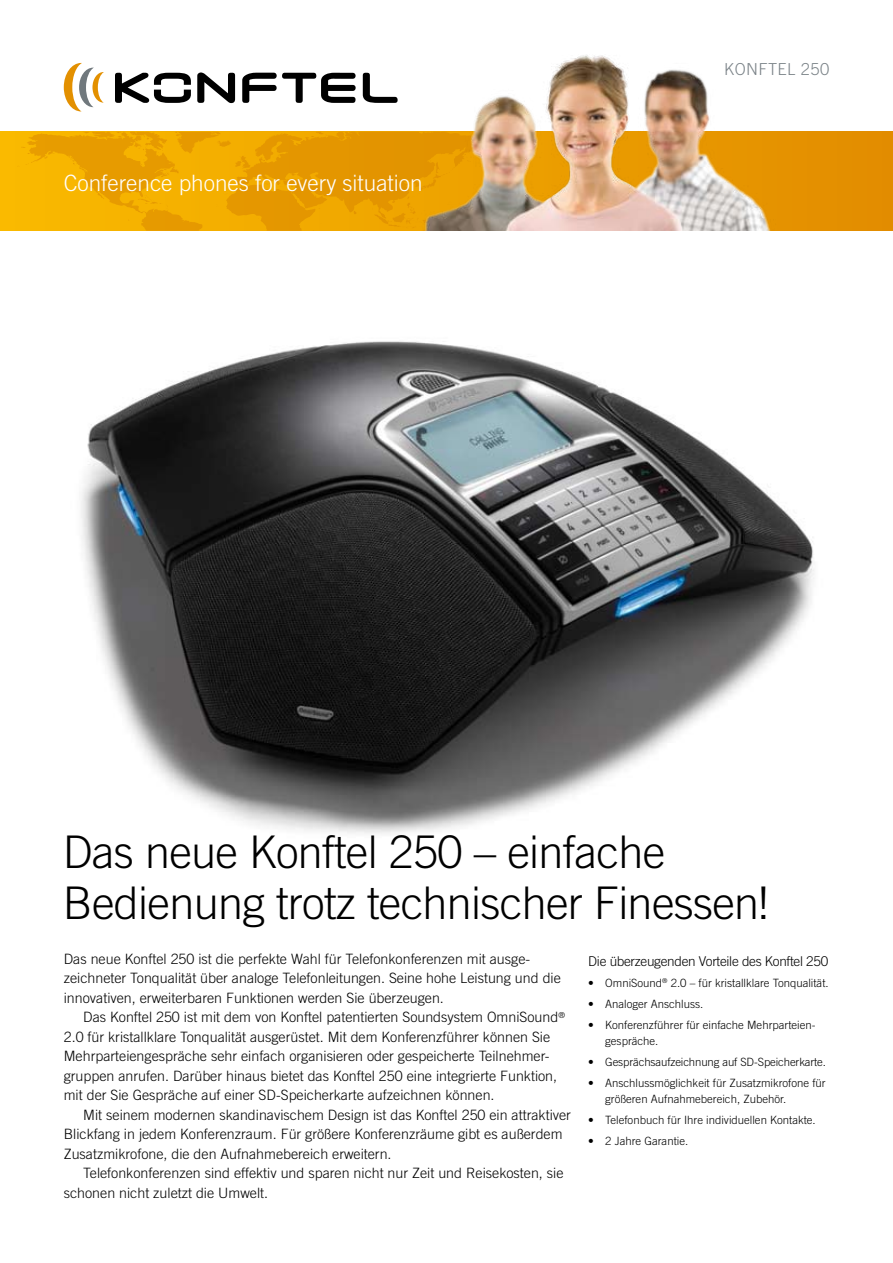
<style>
.page{position:relative;width:893px;height:1263px;background:#fff}
.page>*{position:absolute;margin:0;border:0;box-sizing:border-box;transform-origin:0 0}
.t1{font:300 45px/51px "Trade Gothic LT Std";letter-spacing:-.015em;color:#000}
.t2{font:300 22.5px "Trade Gothic LT Std";color:#fff}
.t3{font:300 16.5px "Trade Gothic LT Std";letter-spacing:.025em;color:#7b8388}
.t4{font:300 14.25px/19.5px "Trade Gothic LT Std";color:#000}
.t5{font:300 13.5px "Trade Gothic LT Std";letter-spacing:-.02em;color:#000}
.t6{font:300 11.4px/16.5px "Trade Gothic LT Std";color:#000}
</style>
<div class="page">
<img style="left:81px;top:341px;width:733px;height:493px">
<svg style="left:0;top:132px;width:893px;height:99px;background:#eca100"></svg>
<svg style="left:258px;top:216px;width:3px;height:4px"></svg>
<svg style="left:235px;top:161px;width:4px;height:6px"></svg>
<svg style="left:255px;top:132px;width:98px;height:17px"></svg>
<svg style="left:138px;top:195px;width:31px;height:16px"></svg>
<svg style="left:17px;top:132px;width:203px;height:43px;background:#eea800"></svg>
<img style="left:83px;top:132px;width:200px;height:12px">
<img style="left:239px;top:152px;width:46px;height:35px">
<svg style="left:197px;top:72px;width:38px;height:31px"></svg>
<svg style="left:115px;top:73px;width:76px;height:30px"></svg>
<svg style="left:242px;top:73px;width:111px;height:30px"></svg>
<svg style="left:64px;top:63px;width:40px;height:48px"></svg>
<img style="left:353px;top:55px;width:445px;height:176px">
<h2 class="t2" style="left:64px;top:170px;width:360px">Conference phones for every situation</h2>
<p class="t3" style="left:724px;top:59px;width:107px">Konftel 250</p>
<h1 class="t1" style="left:63px;top:826px;width:707px">Das neue Konftel 250 – einfache<br>Bedienung trotz technischer Finessen!</h1>
<p class="t4" style="left:64px;top:949px;width:499px">Das neue Konftel 250 ist die perfekte Wahl für Telefonkonferenzen mit ausge&shy;zeichneter Tonqualität über analoge Telefonleitungen. Seine hohe Leistung und die innovativen, erweiterbaren Funktionen werden Sie überzeugen.</p>
<p class="t4" style="left:64px;top:1007px;width:503px;text-indent:19px">Das Konftel 250 ist mit dem von Konftel patentierten Soundsystem OmniSound<sup>® </sup>2.0 für kristallklare Tonqualität ausgerüstet. Mit dem Konferenzführer können Sie Mehrparteiengespräche sehr einfach organisieren oder gespeicherte Teilnehmer&shy;gruppen anrufen. Darüber hinaus bietet das Konftel 250 eine integrierte Funktion, mit der Sie Gespräche auf einer SD-Speicherkarte aufzeichnen können.</p>
<p class="t4" style="left:64px;top:1105px;width:509px;text-indent:19px">Mit seinem modernen skandinavischem Design ist das Konftel 250 ein attraktiver<br>Blickfang in jedem Konferenzraum. Für größere Konferenzräume gibt es außerdem<br>Zusatzmikrofone, die den Aufnahmebereich erweitern.</p>
<p class="t4" style="left:64px;top:1163px;width:501px;text-indent:19px">Telefonkonferenzen sind effektiv und sparen nicht nur Zeit und Reisekosten, sie schonen nicht zuletzt die Umwelt.</p>
<p class="t5" style="left:588px;top:953px;width:242px">Die überzeugenden Vorteile des Konftel 250</p>
<p class="t6" style="left:588px;top:974px;width:242px">• OmniSound<sup>®</sup> 2.0 – für kristallklare Tonqualität.</p>
<p class="t6" style="left:588px;top:995px;width:117px">• Analoger Anschluss.</p>
<p class="t6" style="left:605px;top:1016px;width:212px;text-indent:-17px">• Konferenzführer für einfache Mehrparteien&shy;gespräche.</p>
<p class="t6" style="left:588px;top:1053px;width:239px">• Gesprächsaufzeichnung auf SD-Speicherkarte.</p>
<p class="t6" style="left:605px;top:1074px;width:222px;text-indent:-17px">• Anschlussmöglichkeit für Zusatzmikrofone für größeren Aufnahmebereich, Zubehör.</p>
<p class="t6" style="left:588px;top:1111px;width:229px">• Telefonbuch für Ihre individuellen Kontakte.</p>
<p class="t6" style="left:588px;top:1132px;width:101px">• 2 Jahre Garantie.</p>
</div>
